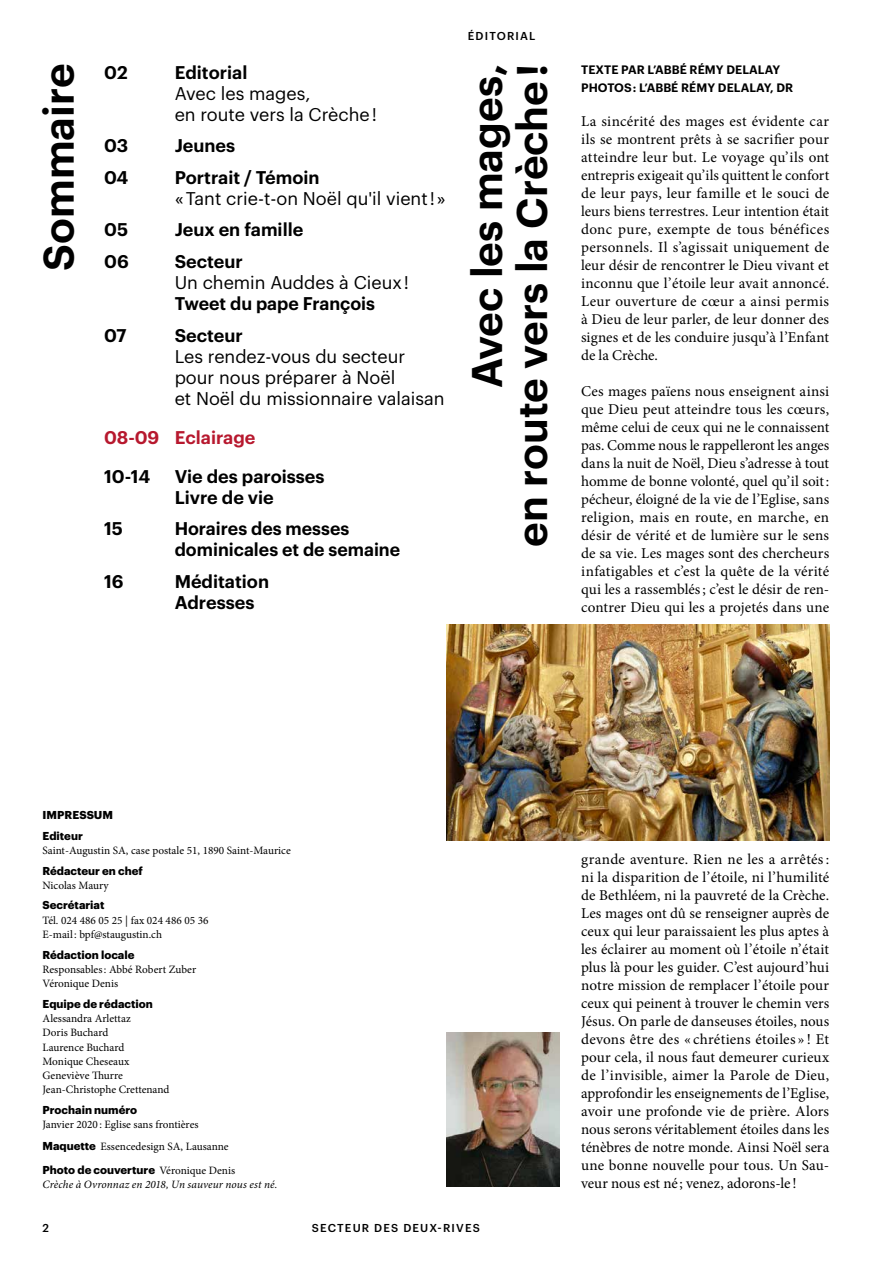
<style>
.page{position:relative;width:893px;height:1263px;background:#fff}
.page>*{position:absolute;margin:0;border:0;box-sizing:border-box;transform-origin:0 0}
.t1{font:600 42px/45px "Graphik";color:#000;text-align:right}
.t2{font:600 18px/21px "Graphik";color:#000}
.t3{font:18px/21px "Graphik";color:#000}
.t4{font:600 18px "Graphik";color:#b7182e}
.t5{font:15px/18px "Minion Pro";color:#000;text-align:justify}
.t6{font:600 12px/18px "Graphik";letter-spacing:.005em;color:#000}
.t7{font:11.25px/14.2px "Minion Pro";color:#000}
.t8{font:700 11.25px/20.7px "Graphik";color:#000}
.t9{font:italic 11.25px "Minion Pro";letter-spacing:.01em;color:#000}
.t10{font:500 11.25px "Graphik";letter-spacing:.105em;color:#000}
.s1{font-family:"Graphik";font-weight:700}
.s2{font-family:"Minion Pro";font-weight:400}
</style>
<div class="page">
<img style="left:446px;top:1032px;width:114px;height:155px">
<img style="left:446px;top:625px;width:383px;height:215px">
<h1 class="t1" style="left:32px;top:271px;width:209px;rotate:-90deg">Sommaire</h1>
<p class="t2" style="left:104px;top:60px;width:25px">02</p>
<p class="t2" style="left:175px;top:60px;width:74px">Editorial</p>
<p class="t3" style="left:175px;top:81px;width:204px">Avec les mages,<br>en route vers la Crèche !</p>
<p class="t2" style="left:104px;top:133px;width:26px">03</p>
<p class="t2" style="left:175px;top:133px;width:62px">Jeunes</p>
<p class="t2" style="left:104px;top:165px;width:26px">04</p>
<p class="t2" style="left:175px;top:165px;width:146px">Portrait / Témoin</p>
<p class="t3" style="left:175px;top:186px;width:273px">« Tant crie-t-on Noël qu'il vient ! »</p>
<p class="t2" style="left:104px;top:217px;width:25px">05</p>
<p class="t2" style="left:175px;top:217px;width:130px">Jeux en famille</p>
<p class="t2" style="left:104px;top:249px;width:26px">06</p>
<p class="t2" style="left:175px;top:249px;width:70px">Secteur</p>
<p class="t3" style="left:175px;top:270px;width:236px">Un chemin Auddes à Cieux !</p>
<p class="t2" style="left:175px;top:292px;width:202px">Tweet du pape François</p>
<p class="t2" style="left:104px;top:323px;width:24px">07</p>
<p class="t2" style="left:175px;top:323px;width:70px">Secteur</p>
<p class="t3" style="left:175px;top:344px;width:271px">Les rendez-vous du secteur pour nous préparer à Noël<br>et Noël du missionnaire valaisan</p>
<p class="t4" style="left:104px;top:423px;width:153px">08-09 Eclairage</p>
<p class="t2" style="left:104px;top:464px;width:48px">10-14</p>
<p class="t2" style="left:175px;top:464px;width:151px">Vie des paroisses<br>Livre de vie</p>
<p class="t2" style="left:104px;top:517px;width:20px">15</p>
<p class="t2" style="left:175px;top:517px;width:227px">Horaires des messes dominicales et de semaine</p>
<p class="t2" style="left:104px;top:569px;width:21px">16</p>
<p class="t2" style="left:175px;top:569px;width:96px">Méditation<br>Adresses</p>
<p class="t10" style="left:468px;top:27px;width:69px">ÉDITORIAL</p>
<h1 class="t1" style="left:461px;top:547px;width:484px;rotate:-90deg">Avec les mages,<br>en route vers la Crèche !</h1>
<p class="t6" style="left:581px;top:59px;width:214px">TEXTE PAR L’ABBÉ RÉMY DELALAY<br>PHOTOS : L’ABBÉ RÉMY DELALAY, DR</p>
<p class="t5" style="left:581px;top:112px;width:250px">La sincérité des mages est évidente car ils se montrent prêts à se sacrifier pour atteindre leur but. Le voyage qu’ils ont entrepris exigeait qu’ils quittent le confort de leur pays, leur famille et le souci de leurs biens terrestres. Leur intention était donc pure, exempte de tous bénéfices personnels. Il s’agissait uniquement de leur désir de rencontrer le Dieu vivant et inconnu que l’étoile leur avait annoncé.<br>Leur ouverture de cœur a ainsi permis à Dieu de leur parler, de leur donner des signes et de les conduire jusqu’à l’Enfant de la Crèche.</p>
<p class="t5" style="left:581px;top:382px;width:250px">Ces mages païens nous enseignent ainsi que Dieu peut atteindre tous les cœurs, même celui de ceux qui ne le connaissent pas. Comme nous le rappelleront les anges dans la nuit de Noël, Dieu s’adresse à tout homme de bonne volonté, quel qu’il soit: pécheur, éloigné de la vie de l’Eglise, sans religion, mais en route, en marche, en désir de vérité et de lumière sur le sens de sa vie. Les mages sont des chercheurs infatigables et c’est la quête de la vérité qui les a rassemblés; c’est le désir de ren&shy;contrer Dieu qui les a projetés dans une</p>
<p class="t8" style="left:43px;top:804px;width:72px">IMPRESSUM<br>Editeur</p>
<p class="t7" style="left:43px;top:843px;width:250px">Saint-Augustin SA, case postale 51, 1890 Saint-Maurice</p>
<p class="t8" style="left:43px;top:859px;width:102px">Rédacteur en chef</p>
<p class="t7" style="left:43px;top:878px;width:68px">Nicolas Maury</p>
<p class="t8" style="left:43px;top:894px;width:63px">Secrétariat</p>
<p class="t7" style="left:43px;top:913px;width:167px">Tél. 024 486 05 25 | fax 024 486 05 36<br>E-mail: bpf@staugustin.ch</p>
<p class="t8" style="left:43px;top:943px;width:93px">Rédaction locale</p>
<p class="t7" style="left:43px;top:962px;width:155px">Responsables: Abbé Robert Zuber<br>Véronique Denis</p>
<p class="t8" style="left:43px;top:992px;width:112px">Equipe de rédaction</p>
<p class="t7" style="left:43px;top:1011px;width:129px">Alessandra Arlettaz<br>Doris Buchard<br>Laurence Buchard<br>Monique Cheseaux<br>Geneviève Thurre<br>Jean-Christophe Crettenand</p>
<p class="t8" style="left:43px;top:1098px;width:96px">Prochain numéro</p>
<p class="t7" style="left:43px;top:1114px;width:188px;line-height:21.5px">Janvier 2020 : Eglise sans frontières<br><span class="s1">Maquette</span> Essencedesign SA, Lausanne</p>
<p class="t8" style="left:43px;top:1158px;width:194px">Photo de couverture <span class="s2">Véronique Denis</span></p>
<p class="t9" style="left:43px;top:1177px;width:237px">Crèche à Ovronnaz en 2018, Un sauveur nous est né.</p>
<p class="t5" style="left:581px;top:850px;width:250px">grande aventure. Rien ne les a arrêtés: ni la disparition de l’étoile, ni l’humilité de Bethléem, ni la pauvreté de la Crèche.<br>Les mages ont dû se renseigner auprès de ceux qui leur paraissaient les plus aptes à les éclairer au moment où l’étoile n’était plus là pour les guider. C’est aujourd’hui notre mission de remplacer l’étoile pour ceux qui peinent à trouver le chemin vers Jésus. On parle de danseuses étoiles, nous devons être des « chrétiens étoiles » ! Et pour cela, il nous faut demeurer curieux de l’invisible, aimer la Parole de Dieu, approfondir les enseignements de l’Eglise, avoir une profonde vie de prière. Alors nous serons véritablement étoiles dans les ténèbres de notre monde. Ainsi Noël sera une bonne nouvelle pour tous. Un Sau&shy;veur nous est né ; venez, adorons-le !</p>
<p class="t10" style="left:43px;top:1219px;width:8px">2</p>
<p class="t10" style="left:312px;top:1219px;width:170px">SECTEUR DES DEUX-RIVES</p>
</div>
